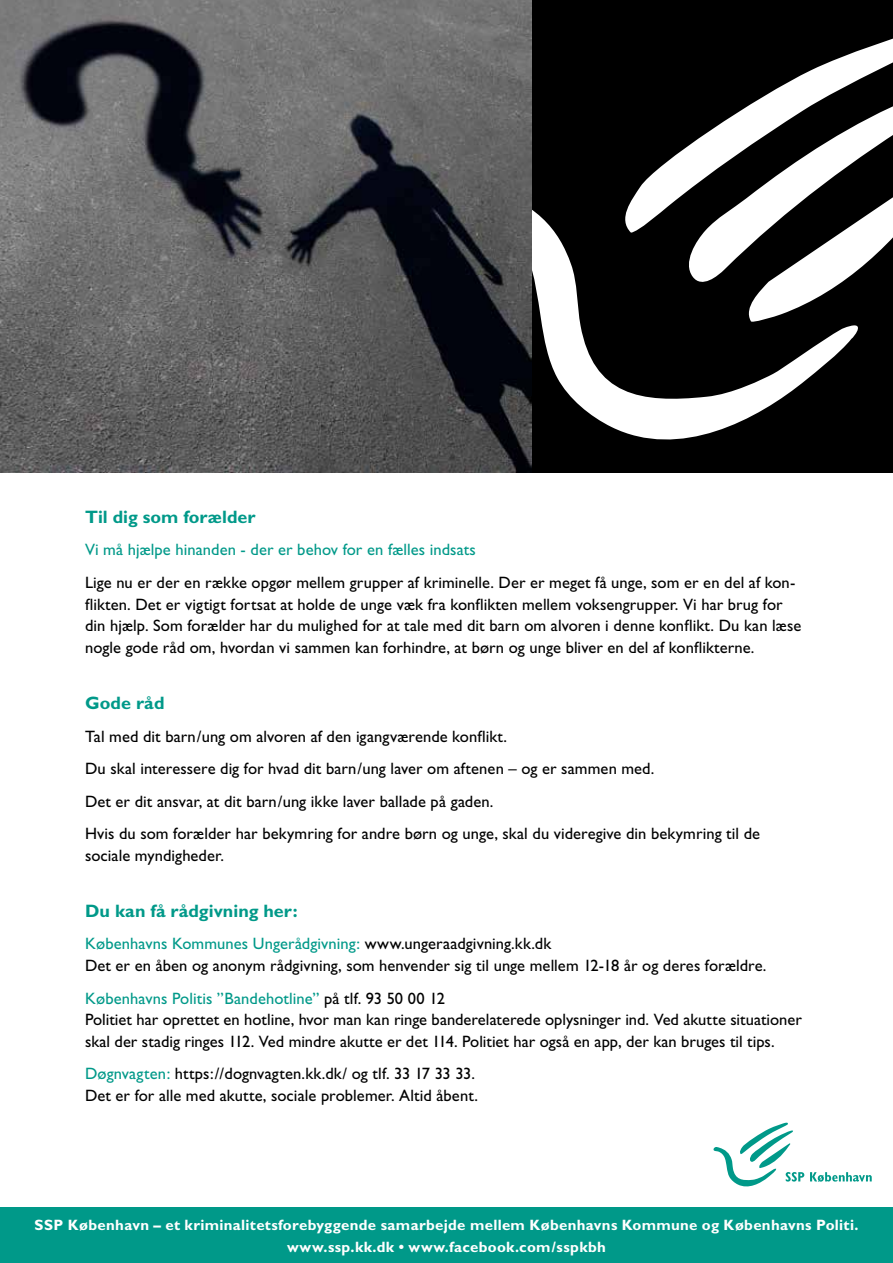
<style>
.page{position:relative;width:893px;height:1263px;background:#fff}
.page>*{position:absolute;margin:0;border:0;box-sizing:border-box;transform-origin:0 0}
.t1{font:700 18px "Gill Sans";letter-spacing:.005em;color:#009989}
.t2{font:16.5px/21.8px "Gill Sans";letter-spacing:.005em;color:#000}
.t3{font:16.5px "Gill Sans";letter-spacing:.005em;color:#009989}
.t4{font:700 15px/21.8px "Gill Sans";letter-spacing:.02em;color:#fff;text-align:center}
.s1{color:#009989}
</style>
<div class="page">
<div style="left:529px;top:0;width:364px;height:472px;background:#000"></div>
<svg style="left:641px;top:38px;width:252px;height:147px"></svg>
<svg style="left:531px;top:185px;width:327px;height:275px"></svg>
<svg style="left:682px;top:78px;width:211px;height:246px"></svg>
<img style="left:0;top:0;width:531px;height:472px">
<div style="left:0;top:1208px;width:893px;height:55px;background:#009989"></div>
<svg style="left:713px;top:1122px;width:159px;height:65px"></svg>
<p class="t1" style="left:85px;top:506px;width:172px">Til dig som forælder</p>
<p class="t3" style="left:85px;top:540px;width:392px">Vi må hjælpe hinanden - der er behov for en fælles indsats</p>
<p class="t2" style="left:85px;top:571px;width:718px">Lige nu er der en række opgør mellem grupper af kriminelle. Der er meget få unge, som er en del af kon&shy;flikten. Det er vigtigt fortsat at holde de unge væk fra konflikten mellem voksengrupper. Vi har brug for din hjælp. Som forælder har du mulighed for at tale med dit barn om alvoren i denne konflikt. Du kan læse nogle gode råd om, hvordan vi sammen kan forhindre, at børn og unge bliver en del af konflikterne.</p>
<p class="t1" style="left:85px;top:693px;width:81px">Gode råd</p>
<p class="t2" style="left:85px;top:720px;width:677px;line-height:32.4px">Tal med dit barn/ung om alvoren af den igangværende konflikt.<br>Du skal interessere dig for hvad dit barn/ung laver om aftenen – og er sammen med.<br>Det er dit ansvar, at dit barn/ung ikke laver ballade på gaden.<br>Hvis du som forælder har bekymring for andre børn og unge, skal du videregive din bekymring til de</p>
<p class="t2" style="left:85px;top:844px;width:140px">sociale myndigheder.</p>
<p class="t1" style="left:85px;top:900px;width:214px">Du kan få rådgivning her:</p>
<p class="t2" style="left:85px;top:933px;width:683px"><span class="s1">Københavns Kommunes Ungerådgivning:</span> www.ungeraadgivning.kk.dk<br>Det er en åben og anonym rådgivning, som henvender sig til unge mellem 12-18 år og deres forældre.</p>
<p class="t2" style="left:85px;top:987px;width:718px"><span class="s1">Københavns Politis ”Bandehotline”</span> på tlf. 93 50 00 12<br>Politiet har oprettet en hotline, hvor man kan ringe banderelaterede oplysninger ind. Ved akutte situationer skal der stadig ringes 112. Ved mindre akutte er det 114. Politiet har også en app, der kan bruges til tips.</p>
<p class="t2" style="left:85px;top:1063px;width:394px"><span class="s1">Døgnvagten:</span> https://dognvagten.kk.dk/ og tlf. 33 17 33 33.<br>Det er for alle med akutte, sociale problemer. Altid åbent.</p>
<p class="t4" style="left:34px;top:1214px;width:826px">SSP København – et kriminalitetsforebyggende samarbejde mellem Københavns Kommune og Københavns Politi. www.ssp.kk.dk • www.facebook.com/sspkbh</p>
</div>
